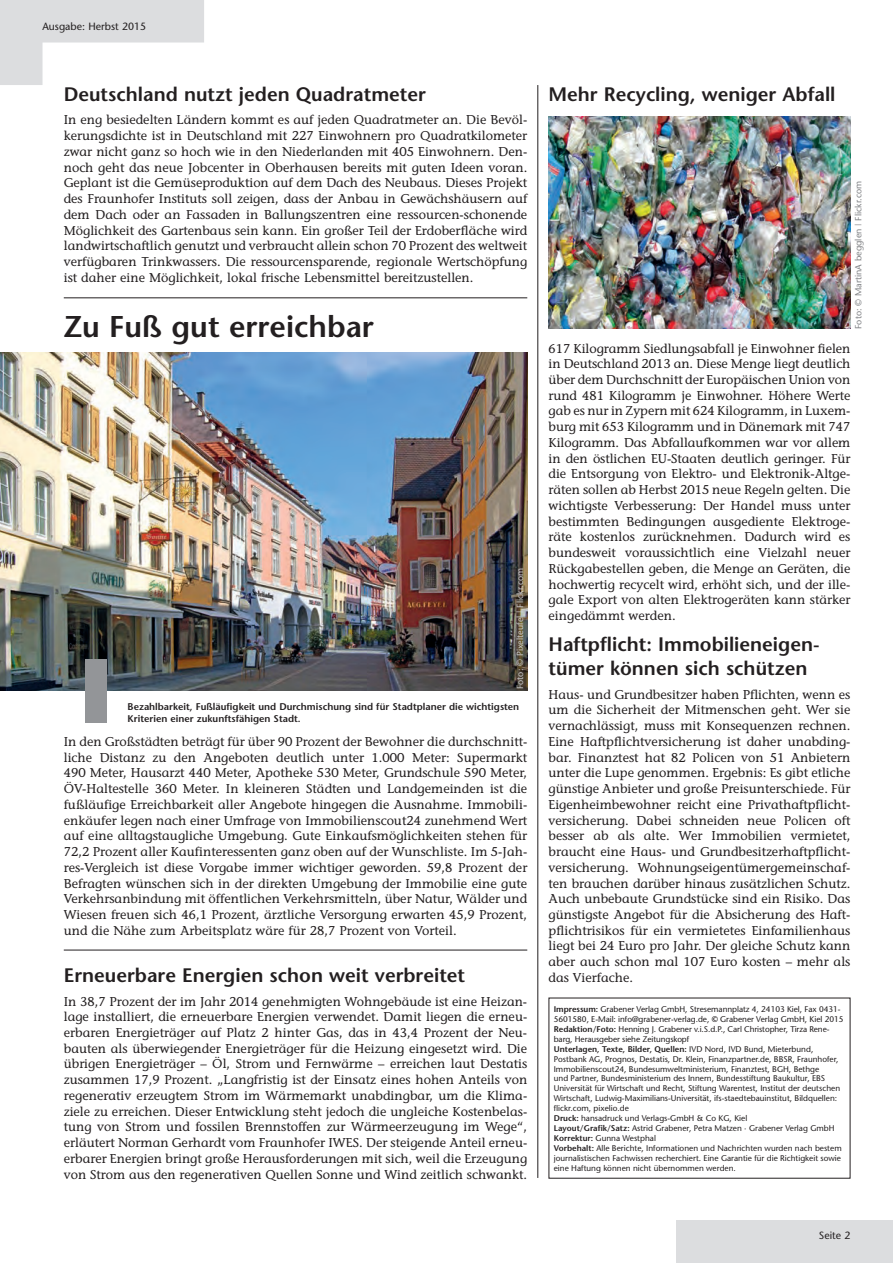
<style>
.page{position:relative;width:893px;height:1263px;background:#fff}
.page>*{position:absolute;margin:0;border:0;box-sizing:border-box;transform-origin:0 0}
.t1{font:600 30px "Stone Sans";color:#231f20}
.t2{font:600 19.5px/23.4px "Stone Sans";color:#231f20}
.t3{font:12.75px/15.8px "Stone Informal";color:#231f20;text-align:justify}
.t4{font:10.5px "Stone Sans";color:#231f20}
.t5{font:600 9.75px/11.7px "Stone Sans";color:#231f20}
.t6{font:9px "Stone Sans";color:#808285}
.t7{font:9px "Stone Sans";color:#c7c8ca}
.t8{font:8.25px/9.9px "Stone Sans";color:#231f20}
.s1{font-weight:600}
</style>
<div class="page">
<img style="left:0;top:352px;width:527px;height:339px">
<div style="left:676px;top:1220px;width:217px;height:43px;background:#dcdddf"></div>
<svg style="left:0;top:0;width:204px;height:85px"></svg>
<hr style="left:537px;top:85px;width:1px;height:1093px;background:#231f20">
<hr style="left:64px;top:297px;width:463px;height:1px;background:#231f20">
<hr style="left:64px;top:950px;width:463px;height:1px;background:#231f20">
<div style="left:85px;top:659px;width:21px;height:63px;background:#939598"></div>
<img style="left:549px;top:117px;width:301px;height:212px">
<p class="t4" style="left:43px;top:19px;width:105px">Ausgabe: Herbst 2015</p>
<h2 class="t2" style="left:64px;top:82px;width:364px">Deutschland nutzt jeden Quadratmeter</h2>
<p class="t3" style="left:64px;top:112px;width:465px">In eng besiedelten Ländern kommt es auf jeden Quadratmeter an. Die Bevöl&shy;kerungsdichte ist in Deutschland mit 227 Einwohnern pro Quadratkilometer zwar nicht ganz so hoch wie in den Niederlanden mit 405 Einwohnern. Den&shy;noch geht das neue Jobcenter in Oberhausen bereits mit guten Ideen voran.<br>Geplant ist die Gemüseproduktion auf dem Dach des Neubaus. Dieses Projekt des Fraunhofer Instituts soll zeigen, dass der Anbau in Gewächshäusern auf dem Dach oder an Fassaden in Ballungszentren eine ressourcen-schonende Möglichkeit des Gartenbaus sein kann. Ein großer Teil der Erdoberfläche wird landwirtschaftlich genutzt und verbraucht allein schon 70 Prozent des weltweit verfügbaren Trinkwassers. Die ressourcensparende, regionale Wertschöpfung ist daher eine Möglichkeit, lokal frische Lebensmittel bereitzustellen.</p>
<h1 class="t1" style="left:64px;top:308px;width:312px">Zu Fuß gut erreichbar</h1>
<p class="t7" style="left:514px;top:689px;width:123px;rotate:-90deg">Foto: © Pixelteufel | Flickr.com</p>
<p class="t5" style="left:128px;top:701px;width:393px">Bezahlbarkeit, Fußläufigkeit und Durchmischung sind für Stadtplaner die wichtigsten<br>Kriterien einer zukunftsfähigen Stadt.</p>
<p class="t3" style="left:64px;top:733px;width:465px">In den Großstädten beträgt für über 90 Prozent der Bewohner die durchschnitt&shy;liche Distanz zu den Angeboten deutlich unter 1.000 Meter: Supermarkt 490 Meter, Hausarzt 440 Meter, Apotheke 530 Meter, Grundschule 590 Meter, ÖV-Haltestelle 360 Meter. In kleineren Städten und Landgemeinden ist die fußläufige Erreichbarkeit aller Angebote hingegen die Ausnahme. Immobili&shy;enkäufer legen nach einer Umfrage von Immobilienscout24 zunehmend Wert auf eine alltagstaugliche Umgebung. Gute Einkaufsmöglichkeiten stehen für 72,2 Prozent aller Kaufinteressenten ganz oben auf der Wunschliste. Im 5-Jah&shy;res-Vergleich ist diese Vorgabe immer wichtiger geworden. 59,8 Prozent der Befragten wünschen sich in der direkten Umgebung der Immobilie eine gute Verkehrsanbindung mit öffentlichen Verkehrsmitteln, über Natur, Wälder und Wiesen freuen sich 46,1 Prozent, ärztliche Versorgung erwarten 45,9 Prozent, und die Nähe zum Arbeitsplatz wäre für 28,7 Prozent von Vorteil.</p>
<h2 class="t2" style="left:64px;top:963px;width:403px">Erneuerbare Energien schon weit verbreitet</h2>
<p class="t3" style="left:64px;top:993px;width:465px">In 38,7 Prozent der im Jahr 2014 genehmigten Wohngebäude ist eine Heizan&shy;lage installiert, die erneuerbare Energien verwendet. Damit liegen die erneu&shy;erbaren Energieträger auf Platz 2 hinter Gas, das in 43,4 Prozent der Neu&shy;bauten als überwiegender Energieträger für die Heizung eingesetzt wird. Die übrigen Energieträger – Öl, Strom und Fernwärme – erreichen laut Destatis zusammen 17,9 Prozent. „Langfristig ist der Einsatz eines hohen Anteils von regenerativ erzeugtem Strom im Wärmemarkt unabdingbar, um die Klima&shy;ziele zu erreichen. Dieser Entwicklung steht jedoch die ungleiche Kostenbelas&shy;tung von Strom und fossilen Brennstoffen zur Wärmeerzeugung im Wege“, erläutert Norman Gerhardt vom Fraunhofer IWES. Der steigende Anteil erneu&shy;erbarer Energien bringt große Herausforderungen mit sich, weil die Erzeugung von Strom aus den regenerativen Quellen Sonne und Wind zeitlich schwankt.</p>
<h2 class="t2" style="left:549px;top:82px;width:288px">Mehr Recycling, weniger Abfall</h2>
<p class="t6" style="left:853px;top:329px;width:150px;rotate:-90deg">Foto: © MartinA begglen | Flickr.com</p>
<p class="t3" style="left:549px;top:340px;width:303px">617 Kilogramm Siedlungsabfall je Einwohner fielen in Deutschland 2013 an. Diese Menge liegt deutlich über dem Durchschnitt der Europäischen Union von rund 481 Kilogramm je Einwohner. Höhere Werte gab es nur in Zypern mit 624 Kilogramm, in Luxem&shy;burg mit 653 Kilogramm und in Dänemark mit 747<br>Kilogramm. Das Abfallaufkommen war vor allem in den östlichen EU-Staaten deutlich geringer. Für die Entsorgung von Elektro- und Elektronik-Altge&shy;räten sollen ab Herbst 2015 neue Regeln gelten. Die wichtigste Verbesserung: Der Handel muss unter bestimmten Bedingungen ausgediente Elektroge&shy;räte kostenlos zurücknehmen. Dadurch wird es bundesweit voraussichtlich eine Vielzahl neuer Rückgabestellen geben, die Menge an Geräten, die hochwertig recycelt wird, erhöht sich, und der ille&shy;gale Export von alten Elektrogeräten kann stärker eingedämmt werden.</p>
<h2 class="t2" style="left:549px;top:632px;width:272px">Haftpflicht: Immobilieneigen&shy;tümer können sich schützen</h2>
<p class="t3" style="left:549px;top:686px;width:303px">Haus- und Grundbesitzer haben Pflichten, wenn es um die Sicherheit der Mitmenschen geht. Wer sie vernachlässigt, muss mit Konsequenzen rechnen.<br>Eine Haftpflichtversicherung ist daher unabding&shy;bar. Finanztest hat 82 Policen von 51 Anbietern unter die Lupe genommen. Ergebnis: Es gibt etliche günstige Anbieter und große Preisunterschiede. Für Eigenheimbewohner reicht eine Privathaftpflicht&shy;versicherung. Dabei schneiden neue Policen oft besser ab als alte. Wer Immobilien vermietet, braucht eine Haus- und Grundbesitzerhaftpflicht&shy;versicherung. Wohnungseigentümergemeinschaf&shy;ten brauchen darüber hinaus zusätzlichen Schutz.<br>Auch unbebaute Grundstücke sind ein Risiko. Das günstigste Angebot für die Absicherung des Haft&shy;pflichtrisikos für ein vermietetes Einfamilienhaus liegt bei 24 Euro pro Jahr. Der gleiche Schutz kann aber auch schon mal 107 Euro kosten – mehr als das Vierfache.</p>
<p class="t8" style="left:554px;top:1004px;width:291px"><span class="s1">Impressum:</span> Grabener Verlag GmbH, Stresemannplatz 4, 24103 Kiel, Fax 0431- 5601580, E-Mail: info@grabener-verlag.de, <span class="s1">©</span> Grabener Verlag GmbH, Kiel 2015<br><span class="s1">Redaktion/Foto:</span> Henning J. Grabener v.i.S.d.P., Carl Christopher, Tirza Rene&shy;barg, Herausgeber siehe Zeitungskopf<br><span class="s1">Unterlagen, Texte, Bilder, Quellen:</span> IVD Nord, IVD Bund, Mieterbund, Postbank AG, Prognos, Destatis, Dr. Klein, Finanzpartner.de, BBSR, Fraunhofer, Immobilienscout24, Bundesumweltministerium, Finanztest, BGH, Bethge<br>und Partner, Bundesministerium des Innern, Bundesstiftung Baukultur, EBS Universität für Wirtschaft und Recht, Stiftung Warentest, Institut der deutschen Wirtschaft, Ludwig-Maximilians-Universität, ifs-staedtebauinstitut, Bildquellen: flickr.com, pixelio.de<br><span class="s1">Druck:</span> hansadruck und Verlags-GmbH &amp; Co KG, Kiel<br><span class="s1">Layout/Grafik/Satz:</span> Astrid Grabener, Petra Matzen · Grabener Verlag GmbH <span class="s1">Korrektur:</span> Gunna Westphal<br><span class="s1">Vorbehalt:</span> Alle Berichte, Informationen und Nachrichten wurden nach bestem journalistischen Fachwissen recherchiert. Eine Garantie für die Richtigkeit sowie eine Haftung können nicht übernommen werden.</p>
<p class="t4" style="left:819px;top:1229px;width:33px">Seite 2</p>
</div>
